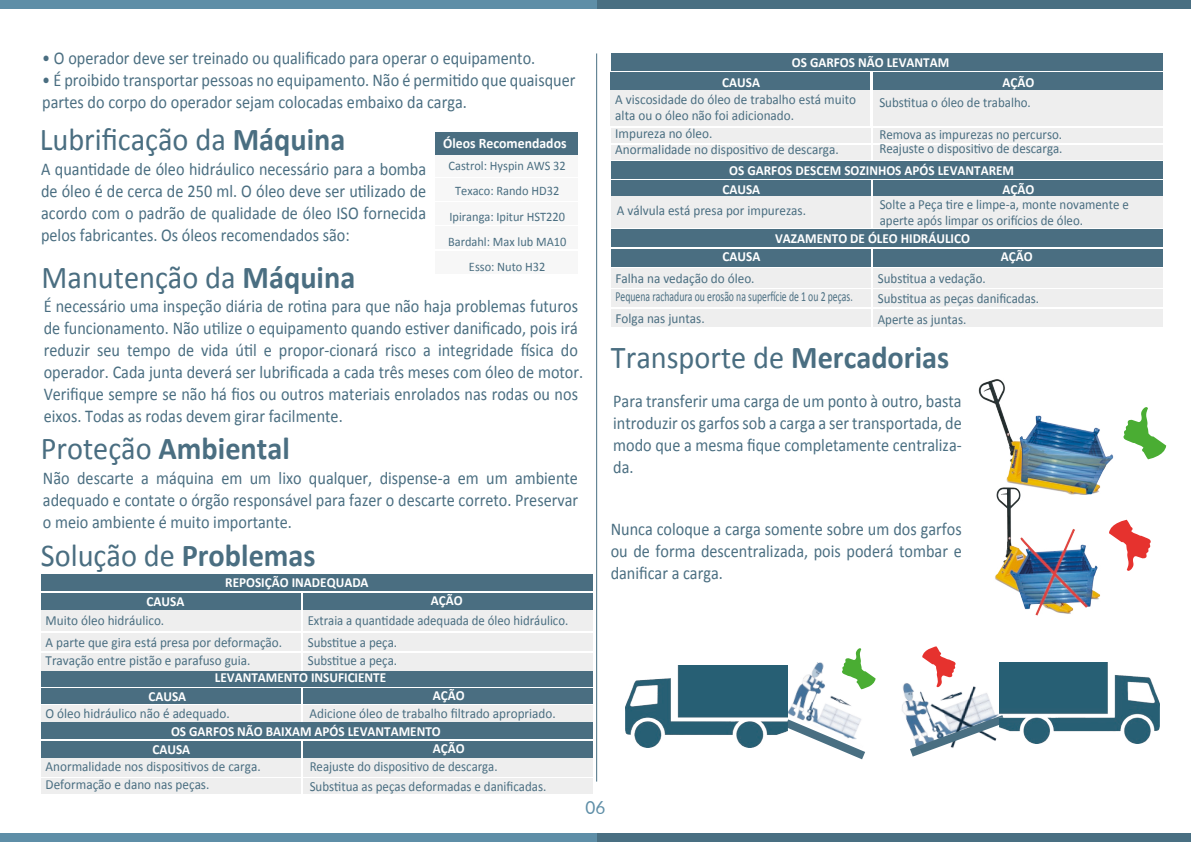
<style>
.page{position:relative;width:1191px;height:842px;background:#fff}
.page>*{position:absolute;margin:0;border:0;box-sizing:border-box;transform-origin:0 0}
.t1{font:32px "Calibri";color:#4a6e81;scale:.95 1}
.t2{font:700 32px "Calibri";color:#4a6e81;scale:.95 1}
.t3{font:18px/22px "Calibri";color:#4a6e81;text-align:justify;scale:.9 1}
.t4{font:18px "Lato";color:#5e8ea7;scale:.95 1}
.t5{font:700 14.4px "Calibri";color:#fff;scale:.95 1}
.t6{font:13.8px/17.6px "Calibri";color:#4a6e81;scale:.95 1}
.t7{font:13.8px/20.2px "Calibri";color:#4a6e81;scale:.93 1}
.t8{font:700 13.8px/18.4px "Calibri";color:#fff;scale:.95 1}
.t9{font:13.8px/22.2px "Calibri";color:#4a6e81;scale:.92 1}
.t10{font:13px/25.2px "Calibri";color:#4a6e81;text-align:center;scale:.95 1}
.s1{font-weight:700}
.s2{font-weight:400}
</style>
<div class="page">
<div style="left:594px;top:0;width:597px;height:8px;background:#496f82"></div>
<div style="left:0;top:0;width:596px;height:8px;background:#5e8ea7"></div>
<div style="left:594px;top:834px;width:597px;height:8px;background:#496f82"></div>
<div style="left:0;top:834px;width:596px;height:8px;background:#5e8ea7"></div>
<hr style="left:596px;top:53px;width:1px;height:728px;background:#496f82">
<div style="left:435px;top:155px;width:143px;height:22px;background:#f7f7f7"></div>
<div style="left:435px;top:178px;width:143px;height:23px;background:#f7f7f7"></div>
<div style="left:435px;top:203px;width:143px;height:22px;background:#f7f7f7"></div>
<div style="left:435px;top:226px;width:143px;height:23px;background:#f7f7f7"></div>
<div style="left:435px;top:251px;width:143px;height:22px;background:#f7f7f7"></div>
<div style="left:435px;top:133px;width:143px;height:22px;background:#4a6e81"></div>
<div style="left:41px;top:705px;width:260px;height:17px;background:#eee"></div>
<div style="left:304px;top:705px;width:289px;height:17px;background:#eee"></div>
<div style="left:41px;top:671px;width:552px;height:16px;background:#4a6e81"></div>
<div style="left:41px;top:688px;width:260px;height:16px;background:#4a6e81"></div>
<div style="left:303px;top:688px;width:290px;height:16px;background:#4a6e81"></div>
<div style="left:41px;top:653px;width:260px;height:18px;background:#eee"></div>
<div style="left:304px;top:653px;width:289px;height:18px;background:#eee"></div>
<div style="left:41px;top:574px;width:552px;height:17px;background:#4a6e81"></div>
<div style="left:41px;top:593px;width:260px;height:17px;background:#4a6e81"></div>
<div style="left:303px;top:593px;width:290px;height:17px;background:#4a6e81"></div>
<div style="left:41px;top:610px;width:260px;height:21px;background:#eee"></div>
<div style="left:303px;top:610px;width:290px;height:21px;background:#eee"></div>
<div style="left:41px;top:634px;width:260px;height:17px;background:#eee"></div>
<div style="left:303px;top:634px;width:290px;height:17px;background:#eee"></div>
<div style="left:41px;top:722px;width:552px;height:17px;background:#4a6e81"></div>
<div style="left:41px;top:741px;width:260px;height:17px;background:#4a6e81"></div>
<div style="left:303px;top:741px;width:290px;height:17px;background:#4a6e81"></div>
<div style="left:41px;top:759px;width:260px;height:18px;background:#eee"></div>
<div style="left:304px;top:759px;width:289px;height:18px;background:#eee"></div>
<div style="left:41px;top:778px;width:260px;height:15px;background:#eee"></div>
<div style="left:303px;top:778px;width:290px;height:15px;background:#eee"></div>
<div style="left:611px;top:309px;width:259px;height:17px;background:#eee"></div>
<div style="left:873px;top:309px;width:290px;height:17px;background:#eee"></div>
<div style="left:611px;top:229px;width:552px;height:18px;background:#4a6e81"></div>
<div style="left:611px;top:249px;width:259px;height:17px;background:#4a6e81"></div>
<div style="left:873px;top:249px;width:290px;height:17px;background:#4a6e81"></div>
<div style="left:610px;top:268px;width:260px;height:19px;background:#eee"></div>
<div style="left:873px;top:268px;width:290px;height:19px;background:#eee"></div>
<div style="left:610px;top:289px;width:260px;height:17px;background:#eee"></div>
<div style="left:873px;top:289px;width:290px;height:17px;background:#eee"></div>
<div style="left:611px;top:145px;width:259px;height:15px;background:#eee"></div>
<div style="left:873px;top:145px;width:289px;height:15px;background:#eee"></div>
<div style="left:610px;top:128px;width:260px;height:15px;background:#eee"></div>
<div style="left:873px;top:128px;width:289px;height:15px;background:#eee"></div>
<div style="left:610px;top:53px;width:552px;height:18px;background:#4a6e81"></div>
<div style="left:610px;top:73px;width:260px;height:17px;background:#4a6e81"></div>
<div style="left:873px;top:73px;width:289px;height:17px;background:#4a6e81"></div>
<div style="left:610px;top:90px;width:260px;height:36px;background:#eee"></div>
<div style="left:873px;top:90px;width:289px;height:36px;background:#eee"></div>
<div style="left:611px;top:161px;width:551px;height:18px;background:#4a6e81"></div>
<div style="left:611px;top:181px;width:259px;height:17px;background:#4a6e81"></div>
<div style="left:873px;top:181px;width:289px;height:17px;background:#4a6e81"></div>
<div style="left:610px;top:197px;width:260px;height:31px;background:#eee"></div>
<div style="left:873px;top:197px;width:289px;height:31px;background:#eee"></div>
<img style="left:978px;top:379px;width:136px;height:108px">
<svg style="left:1123px;top:407px;width:43px;height:52px"></svg>
<img style="left:995px;top:487px;width:106px;height:129px">
<svg style="left:1109px;top:520px;width:42px;height:51px"></svg>
<svg style="left:855px;top:648px;width:20px;height:39px"></svg>
<img style="left:787px;top:657px;width:81px;height:103px">
<img style="left:625px;top:665px;width:162px;height:83px">
<img style="left:902px;top:683px;width:91px;height:26px">
<svg style="left:922px;top:646px;width:34px;height:41px"></svg>
<svg style="left:902px;top:709px;width:97px;height:48px"></svg>
<img style="left:999px;top:662px;width:160px;height:82px">
<p class="t3" style="left:42px;top:47px;width:549px">• O operador deve ser treinado ou qualificado para operar o equipamento.</p>
<p class="t3" style="left:42px;top:69px;width:594px">• É proibido transportar pessoas no equipamento. Não é permitido que quaisquer partes do corpo do operador sejam colocadas embaixo da carga.</p>
<h1 class="t1" style="left:40px;top:119px;width:323px">Lubrificação da <span class="s1">Máquina</span></h1>
<p class="t5" style="left:443px;top:134px;width:131px">Óleos Recomendados</p>
<p class="t10" style="left:448px;top:153px;width:126px">Castrol: Hyspin AWS 32<br>Texaco: Rando HD32<br>Ipiranga: Ipitur HST220<br>Bardahl: Max lub MA10<br>Esso: Nuto H32</p>
<p class="t3" style="left:41px;top:158px;width:429px">A quantidade de óleo hidráulico necessário para a bomba de óleo é de cerca de 250 ml. O óleo deve ser utilizado de acordo com o padrão de qualidade de óleo ISO fornecida pelos fabricantes. Os óleos recomendados são:</p>
<h1 class="t1" style="left:42px;top:257px;width:332px">Manutenção da <span class="s1">Máquina</span></h1>
<p class="t3" style="left:44px;top:295px;width:601px;text-align:left">É necessário uma inspeção diária de rotina para que não haja problemas futuros de funcionamento. Não utilize o equipamento quando estiver danificado, pois irá reduzir seu tempo de vida útil e propor-cionará risco a integridade física do operador. Cada junta deverá ser lubrificada a cada três meses com óleo de motor.<br>Verifique sempre se não há fios ou outros materiais enrolados nas rodas ou nos eixos. Todas as rodas devem girar facilmente.</p>
<h1 class="t2" style="left:41px;top:428px;width:264px"><span class="s2">Proteção</span> Ambiental</h1>
<p class="t3" style="left:43px;top:467px;width:596px">Não descarte a máquina em um lixo qualquer, dispense-a em um ambiente adequado e contate o órgão responsável para fazer o descarte correto. Preservar o meio ambiente é muito importante.</p>
<h1 class="t1" style="left:41px;top:535px;width:291px">Solução de <span class="s1">Problemas</span></h1>
<p class="t8" style="left:225px;top:574px;width:152px">REPOSIÇÃO INADEQUADA</p>
<p class="t8" style="left:146px;top:592px;width:41px">CAUSA</p>
<p class="t8" style="left:431px;top:591px;width:35px">AÇÃO</p>
<p class="t6" style="left:46px;top:610px;width:250px;line-height:21.6px">Muito óleo hidráulico.<br>A parte que gira está presa por deformação.</p>
<p class="t6" style="left:46px;top:651px;width:217px">Travação entre pistão e parafuso guia.</p>
<p class="t9" style="left:308px;top:609px;width:285px">Extraia a quantidade adequada de óleo hidráulico.<br>Substitue a peça.</p>
<p class="t7" style="left:308px;top:650px;width:98px">Substitue a peça.</p>
<p class="t8" style="left:215px;top:668px;width:182px">LEVANTAMENTO INSUFICIENTE</p>
<p class="t8" style="left:148px;top:687px;width:41px">CAUSA</p>
<p class="t8" style="left:433px;top:686px;width:35px">AÇÃO</p>
<p class="t6" style="left:45px;top:704px;width:196px">O óleo hidráulico não é adequado.</p>
<p class="t6" style="left:310px;top:705px;width:260px">Adicione óleo de trabalho filtrado apropriado.</p>
<p class="t8" style="left:152px;top:722px;width:305px;text-indent:19px">OS GARFOS NÃO BAIXAM APÓS LEVANTAMENTO<br>CAUSA</p>
<p class="t8" style="left:433px;top:739px;width:35px">AÇÃO</p>
<p class="t6" style="left:46px;top:758px;width:228px">Anormalidade nos dispositivos de carga.<br>Deformação e dano nas peças.</p>
<p class="t9" style="left:310px;top:756px;width:259px;line-height:20.2px">Reajuste do dispositivo de descarga.<br>Substitua as peças deformadas e danificadas.</p>
<p class="t8" style="left:792px;top:53px;width:167px">OS GARFOS NÃO LEVANTAM</p>
<p class="t8" style="left:722px;top:73px;width:41px">CAUSA</p>
<p class="t8" style="left:1002px;top:73px;width:35px">AÇÃO</p>
<p class="t6" style="left:615px;top:92px;width:255px;line-height:16px">A viscosidade do óleo de trabalho está muito alta ou o óleo não foi adicionado.</p>
<p class="t6" style="left:615px;top:125px;width:237px;line-height:16px">Impureza no óleo.<br>Anormalidade no dispositivo de descarga.</p>
<p class="t7" style="left:879px;top:92px;width:164px">Substitua o óleo de trabalho.</p>
<p class="t7" style="left:879px;top:128px;width:198px;line-height:13.4px">Remova as impurezas no percurso.<br>Reajuste o dispositivo de descarga.</p>
<p class="t8" style="left:722px;top:161px;width:308px;line-height:19px;text-indent:7px">OS GARFOS DESCEM SOZINHOS APÓS LEVANTAREM<br>CAUSA</p>
<p class="t8" style="left:1002px;top:180px;width:35px">AÇÃO</p>
<p class="t6" style="left:617px;top:201px;width:201px">A válvula está presa por impurezas.</p>
<p class="t7" style="left:879px;top:196px;width:269px;line-height:16.2px">Solte a Peça tire e limpe-a, monte novamente e aperte após limpar os orifícios de óleo.</p>
<p class="t8" style="left:775px;top:229px;width:207px">VAZAMENTO DE ÓLEO HIDRÁULICO</p>
<p class="t8" style="left:722px;top:247px;width:41px">CAUSA</p>
<p class="t8" style="left:1001px;top:247px;width:35px">AÇÃO</p>
<p class="t6" style="left:615px;top:270px;width:251px">Falha na vedação do óleo.<br>Pequena rachadura ou erosão na superfície de 1 ou 2 peças.</p>
<p class="t6" style="left:615px;top:310px;width:95px">Folga nas juntas.</p>
<p class="t7" style="left:878px;top:269px;width:175px">Substitua a vedação.<br>Substitua as peças danificadas.<br>Aperte as juntas.</p>
<h1 class="t1" style="left:611px;top:337px;width:357px">Transporte de <span class="s1">Mercadorias</span></h1>
<p class="t3" style="left:613px;top:390px;width:389px">Para transferir uma carga de um ponto à outro, basta introduzir os garfos sob a carga a ser transportada, de modo que a mesma fique completamente centraliza&shy;da.</p>
<p class="t3" style="left:610px;top:518px;width:391px">Nunca coloque a carga somente sobre um dos garfos ou de forma descentralizada, pois poderá tombar e danificar a carga.</p>
<p class="t4" style="left:585px;top:795px;width:22px">06</p>
</div>
